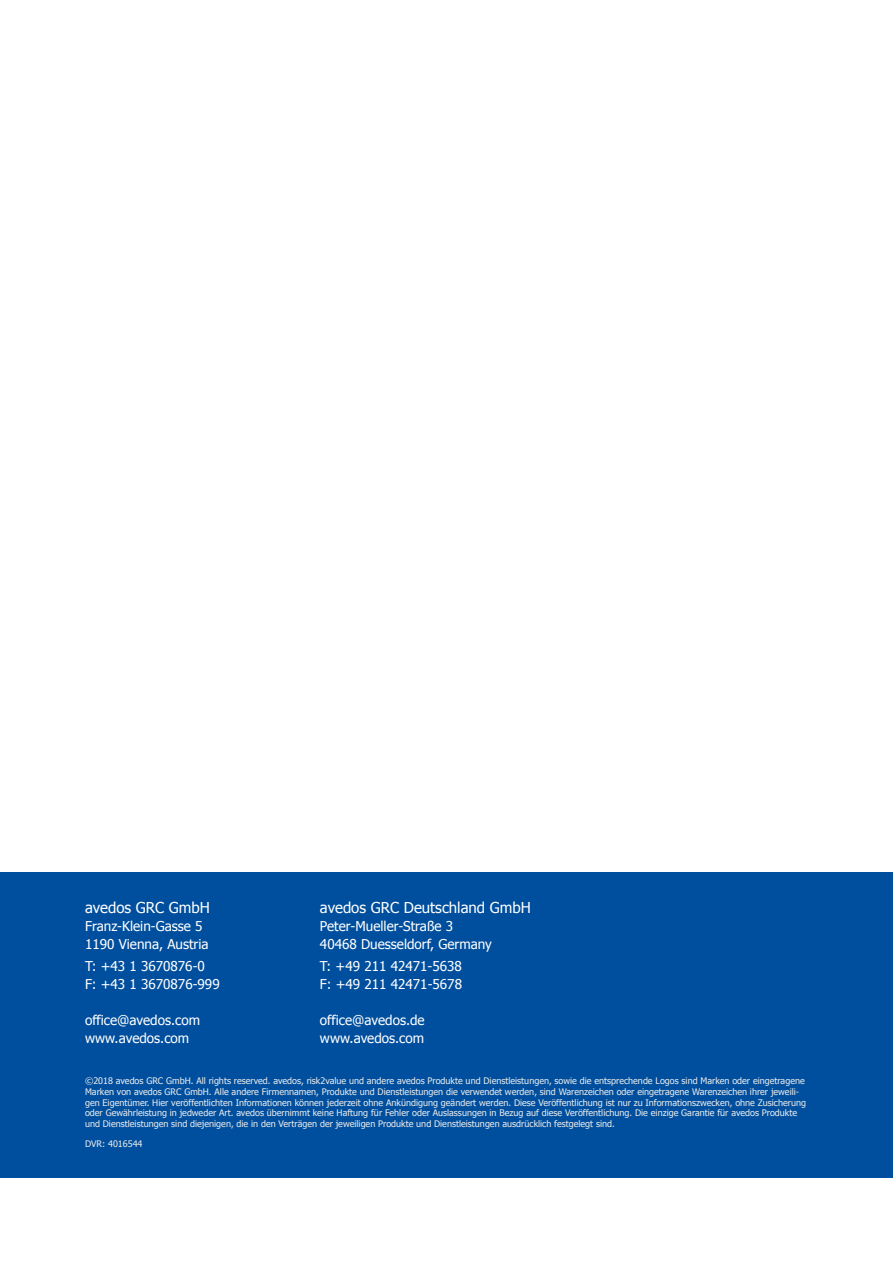
<style>
.page{position:relative;width:893px;height:1263px;background:#fff}
.page>*{position:absolute;margin:0;border:0;box-sizing:border-box;transform-origin:0 0}
.t1{font:15px "Tahoma";color:#fff}
.t2{font:13.5px/18px "Tahoma";color:#fff}
.t3{font:9px/10.8px "Tahoma";color:#ececec}
</style>
<div class="page">
<div style="left:0;top:872px;width:893px;height:306px;background:#004f9e"></div>
<h1 class="t1" style="left:85px;top:897px;width:126px">avedos GRC GmbH</h1>
<h2 class="t2" style="left:85px;top:918px;width:125px">Franz-Klein-Gasse 5<br>1190 Vienna, Austria</h2>
<h2 class="t2" style="left:85px;top:958px;width:136px">T: +43 1 3670876-0<br>F: +43 1 3670876-999</h2>
<h2 class="t2" style="left:85px;top:1012px;width:117px">office@avedos.com www.avedos.com</h2>
<h1 class="t1" style="left:320px;top:897px;width:212px">avedos GRC Deutschland GmbH</h1>
<h2 class="t2" style="left:320px;top:918px;width:173px">Peter-Mueller-Straße 3<br>40468 Duesseldorf, Germany</h2>
<h2 class="t2" style="left:320px;top:958px;width:144px">T: +49 211 42471-5638<br>F: +49 211 42471-5678</h2>
<h2 class="t2" style="left:320px;top:1012px;width:106px">office@avedos.de www.avedos.com</h2>
<p class="t3" style="left:85px;top:1076px;width:723px">©2018 avedos GRC GmbH. All rights reserved. avedos, risk2value und andere avedos Produkte und Dienstleistungen, sowie die entsprechende Logos sind Marken oder eingetragene Marken von avedos GRC GmbH. Alle andere Firmennamen, Produkte und Dienstleistungen die verwendet werden, sind Warenzeichen oder eingetragene Warenzeichen ihrer jeweili&shy;gen Eigentümer. Hier veröffentlichten Informationen können jederzeit ohne Ankündigung geändert werden. Diese Veröffentlichung ist nur zu Informationszwecken, ohne Zusicherung oder Gewährleistung in jedweder Art. avedos übernimmt keine Haftung für Fehler oder Auslassungen in Bezug auf diese Veröffentlichung. Die einzige Garantie für avedos Produkte und Dienstleistungen sind diejenigen, die in den Verträgen der jeweiligen Produkte und Dienstleistungen ausdrücklich festgelegt sind.</p>
<p class="t3" style="left:85px;top:1139px;width:59px">DVR: 4016544</p>
</div>
